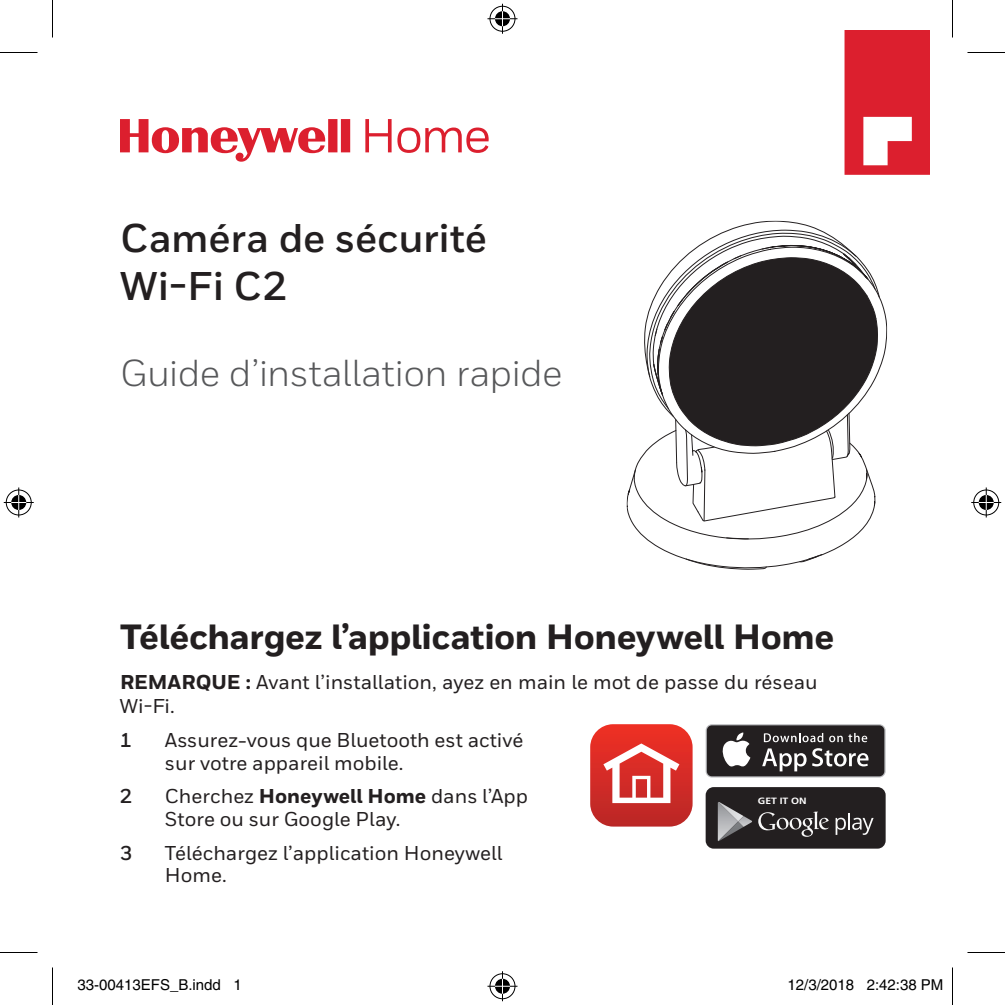
<style>
.page{position:relative;width:1005px;height:1005px;background:#fff}
.page>*{position:absolute;margin:0;border:0;box-sizing:border-box;transform-origin:0 0}
.t1{font:700 40px/48px "Honeywell Sans";letter-spacing:-.005em;color:#231f20}
.t2{font:37.5px "Honeywell Sans";letter-spacing:-.02em;color:#57585a}
.t3{font:800 35px "Honeywell Sans";letter-spacing:-.015em;color:#231f20}
.t4{font:500 20px/22.5px "Honeywell Sans";color:#231f20}
.t5{font:700 20px "Honeywell Sans";color:#231f20}
.t6{font:15px "Helvetica";color:#000}
.t7{font:700 9px "Frutiger LT Std";color:#fff;scale:1.13 1}
.s1{font-weight:800}
</style>
<div class="page">
<svg style="left:120px;top:119px;width:369px;height:43px"></svg>
<svg style="left:845px;top:30px;width:85px;height:145px;background:#e13f4c"></svg>
<svg style="left:717px;top:229px;width:113px;height:6px"></svg>
<svg style="left:704px;top:235px;width:136px;height:7px"></svg>
<svg style="left:627px;top:245px;width:251px;height:325px"></svg>
<div style="left:706px;top:787px;width:180px;height:62px;background:#231f20;border-radius:8px"></div>
<svg style="left:718px;top:802px;width:34px;height:39px"></svg>
<svg style="left:836px;top:813px;width:38px;height:22px"></svg>
<svg style="left:758px;top:812px;width:71px;height:25px"></svg>
<svg style="left:590px;top:724px;width:103px;height:103px"></svg>
<svg style="left:706px;top:724px;width:180px;height:54px"></svg>
<div style="left:707px;top:725px;width:177px;height:51px;background:#231f20;border-radius:5px"></div>
<svg style="left:722px;top:732px;width:28px;height:35px"></svg>
<svg style="left:762px;top:748px;width:107px;height:23px"></svg>
<svg style="left:764px;top:733px;width:59px;height:9px"></svg>
<svg style="left:829px;top:733px;width:38px;height:9px"></svg>
<hr style="left:0;top:52px;width:38px;height:1px;background:#000">
<hr style="left:968px;top:52px;width:37px;height:1px;background:#000">
<hr style="left:0;top:952px;width:38px;height:1px;background:#000">
<hr style="left:968px;top:952px;width:37px;height:1px;background:#000">
<hr style="left:52px;top:0;width:1px;height:38px;background:#000">
<hr style="left:52px;top:968px;width:1px;height:37px;background:#000">
<hr style="left:952px;top:0;width:1px;height:38px;background:#000">
<hr style="left:952px;top:968px;width:1px;height:37px;background:#000">
<div style="left:488px;top:5px;width:29px;height:28px;border:3px solid #fff;border-radius:50%"></div>
<hr style="left:488px;top:17px;width:30px;height:3px;background:#fff">
<hr style="left:501px;top:4px;width:3px;height:30px;background:#fff">
<div style="left:493px;top:10px;width:19px;height:18px;border:3px solid #fff;border-radius:50%"></div>
<div style="left:490px;top:6px;width:25px;height:26px;border:1px solid #000;border-radius:50%"></div>
<hr style="left:488px;top:18px;width:30px;height:1px;background:#000">
<hr style="left:502px;top:4px;width:1px;height:30px;background:#000">
<svg style="left:495px;top:11px;width:15px;height:15px"></svg>
<div style="left:488px;top:972px;width:29px;height:28px;border:3px solid #fff;border-radius:50%"></div>
<hr style="left:488px;top:985px;width:30px;height:3px;background:#fff">
<hr style="left:501px;top:971px;width:3px;height:30px;background:#fff">
<div style="left:493px;top:977px;width:19px;height:18px;border:3px solid #fff;border-radius:50%"></div>
<div style="left:490px;top:973px;width:25px;height:26px;border:1px solid #000;border-radius:50%"></div>
<hr style="left:488px;top:986px;width:30px;height:1px;background:#000">
<hr style="left:502px;top:971px;width:1px;height:30px;background:#000">
<svg style="left:495px;top:979px;width:15px;height:15px"></svg>
<div style="left:5px;top:488px;width:28px;height:29px;border:3px solid #fff;border-radius:50%"></div>
<hr style="left:4px;top:501px;width:30px;height:3px;background:#fff">
<hr style="left:17px;top:488px;width:3px;height:30px;background:#fff">
<div style="left:10px;top:493px;width:18px;height:19px;border:3px solid #fff;border-radius:50%"></div>
<div style="left:6px;top:490px;width:26px;height:25px;border:1px solid #000;border-radius:50%"></div>
<hr style="left:4px;top:502px;width:30px;height:1px;background:#000">
<hr style="left:18px;top:488px;width:1px;height:30px;background:#000">
<svg style="left:11px;top:495px;width:15px;height:15px"></svg>
<div style="left:972px;top:488px;width:28px;height:29px;border:3px solid #fff;border-radius:50%"></div>
<hr style="left:971px;top:501px;width:30px;height:3px;background:#fff">
<hr style="left:985px;top:488px;width:3px;height:30px;background:#fff">
<div style="left:977px;top:493px;width:18px;height:19px;border:3px solid #fff;border-radius:50%"></div>
<div style="left:973px;top:490px;width:26px;height:25px;border:1px solid #000;border-radius:50%"></div>
<hr style="left:971px;top:502px;width:30px;height:1px;background:#000">
<hr style="left:986px;top:488px;width:1px;height:30px;background:#000">
<svg style="left:979px;top:495px;width:15px;height:15px"></svg>
<div style="left:101px;top:980px;width:5px;height:10px;border:1px solid #fff;border-radius:50%"></div>
<div style="left:99px;top:979px;width:8px;height:12px;border:1px solid #fff;border-radius:50%"></div>
<div style="left:109px;top:980px;width:5px;height:10px;border:1px solid #fff;border-radius:50%"></div>
<div style="left:108px;top:979px;width:8px;height:12px;border:1px solid #fff;border-radius:50%"></div>
<div style="left:831px;top:980px;width:5px;height:10px;border:1px solid #fff;border-radius:50%"></div>
<div style="left:829px;top:979px;width:8px;height:12px;border:1px solid #fff;border-radius:50%"></div>
<h1 class="t1" style="left:120px;top:215px;width:369px">Caméra de sécurité<br>Wi-Fi C2</h1>
<h2 class="t2" style="left:120px;top:351px;width:444px">Guide d’installation rapide</h2>
<h3 class="t3" style="left:120px;top:615px;width:716px">Téléchargez l’application Honeywell Home</h3>
<p class="t4" style="left:120px;top:671px;width:699px;line-height:24px"><span class="s1">REMARQUE :</span> Avant l’installation, ayez en main le mot de passe du réseau<br>Wi-Fi.</p>
<p class="t5" style="left:120px;top:728px;width:14px">1</p>
<p class="t4" style="left:165px;top:729px;width:360px">Assurez-vous que Bluetooth est activé sur votre appareil mobile.</p>
<p class="t5" style="left:120px;top:784px;width:14px">2</p>
<p class="t4" style="left:165px;top:786px;width:365px">Cherchez <span class="s1">Honeywell Home</span> dans l’App<br>Store ou sur Google Play.</p>
<p class="t5" style="left:120px;top:841px;width:14px">3</p>
<p class="t4" style="left:165px;top:842px;width:339px">Téléchargez l’application Honeywell<br>Home.</p>
<p class="t7" style="left:758px;top:795px;width:45px">GET IT ON</p>
<p class="t6" style="left:78px;top:976px;width:166px">33-00413EFS_B.indd 1</p>
<p class="t6" style="left:788px;top:976px;width:157px">12/3/2018 2:42:38 PM</p>
</div>
